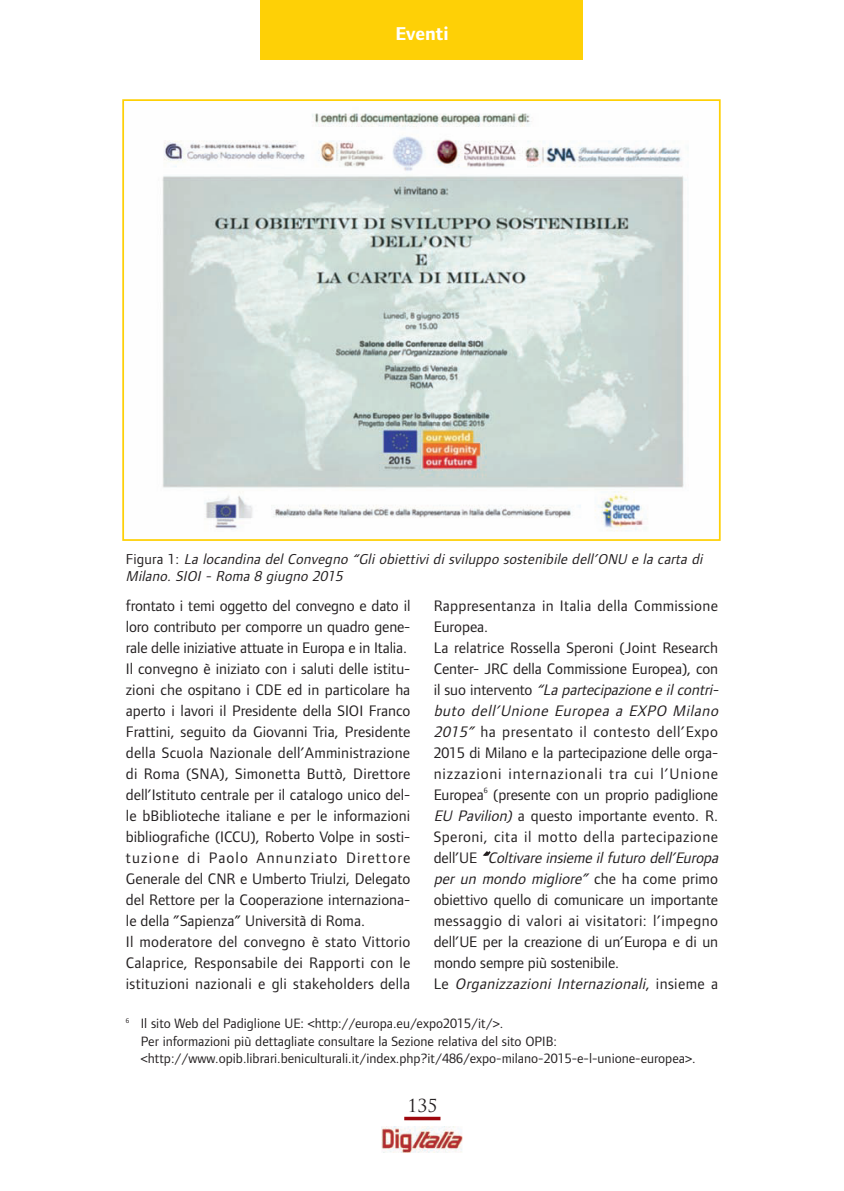
<style>
.page{position:relative;width:844px;height:1191px;background:#fff}
.page>*{position:absolute;margin:0;border:0;box-sizing:border-box;transform-origin:0 0}
.t1{font:700 19.25px "Foundry Form Sans";color:#fff}
.t2{font:17.5px "Trajan Pro";color:#231f20}
.t3{font:15.75px/21px "Foundry Form Sans";color:#231f20}
.t4{font:italic 14.88px/17.5px "Foundry Form Sans";color:#231f20}
.t5{font:14px/17.5px "Foundry Form Sans";color:#231f20}
.s1{font-style:normal}
.s2{font-style:italic}
</style>
<div class="page">
<div style="left:260px;top:0;width:323px;height:60px;background:#fed006"></div>
<img style="left:381px;top:1126px;width:82px;height:26px">
<svg style="left:404px;top:1116px;width:36px;height:4px"></svg>
<img style="left:162px;top:113px;width:524px;height:419px">
<div style="left:122px;top:99px;width:598px;height:442px;border:2px solid #fed006"></div>
<p class="t1" style="left:395px;top:22px;width:55px">Eventi</p>
<p class="t4" style="left:126px;top:551px;width:581px"><span class="s1">F i g u r a 1 :</span> La locandina del Convegno “Gli obiettivi di sviluppo sostenibile dell’ONU e la carta di<br>Milano. SIOI - Roma 8 giugno 2015</p>
<p class="t3" style="left:126px;top:596px;width:286px">frontato i temi oggetto del convegno e dato il loro contributo per comporre un quadro gene&shy;rale delle iniziative attuate in Europa e in Italia.<br>Il convegno è iniziato con i saluti delle istitu&shy;zioni che ospitano i CDE ed in particolare ha aperto i lavori il Presidente della SIOI Franco Frattini, seguito da Giovanni Tria, Presidente della Scuola Nazionale dell’Amministrazione di Roma (SNA), Simonetta Buttò, Direttore dell’Istituto centrale per il catalogo unico del&shy;le bBiblioteche italiane e per le informazioni bibliografiche (ICCU), Roberto Volpe in sosti&shy;tuzione di Paolo Annunziato Direttore Generale del CNR e Umberto Triulzi, Delegato del Rettore per la Cooperazione internaziona&shy;le della ”Sapienza” Università di Roma.<br>Il moderatore del convegno è stato Vittorio Calaprice, Responsabile dei Rapporti con le istituzioni nazionali e gli stakeholders della</p>
<p class="t3" style="left:433px;top:596px;width:289px">Rappresentanza in Italia della Commissione Europea.<br>La relatrice Rossella Speroni (Joint Research Center- JRC della Commissione Europea), con i l s u o i n t e rv e n t o <span class="s2">“La partecipazione e ilcontri&shy;buto dell’Unione Europea a EXPO Milano 2015”</span> ha presentato il contesto dell’Expo 2015 di Milano e la partecipazione delle orga&shy;nizzazioni internazionali tra cui l’Unione Europea<sup>6</sup> (presente con un proprio padiglione <span class="s2">EU Pavilion)</span> a questo importante evento. R.<br>Speroni, cita il motto della partecipazione d e l l ’ U E <span class="s2">“Coltivare insieme il futuro dell’Europa per un mondo migliore”</span> c h e h a co m e p ri m o obiettivo quello di comunicare un importante messaggio di valori ai visitatori: l’impegno dell’UE per la creazione di un’Europa e di un mondo sempre più sostenibile.<br>L e <span class="s2">Organizzazioni Internazionali</span>, i n s i e m e a</p>
<p class="t5" style="left:141px;top:1016px;width:556px;text-indent:-15px"><sup>6</sup> Il sito Web del Padiglione UE: &lt;http://europa.eu/expo2015/it/&gt;.<br>Per informazioni più dettagliate consultare la Sezione relativa del sito OPIB: &lt;http://www.opib.librari.beniculturali.it/index.php?it/486/expo-milano-2015-e-l-unione-europea&gt;.</p>
<p class="t2" style="left:407px;top:1096px;width:31px">135</p>
</div>
